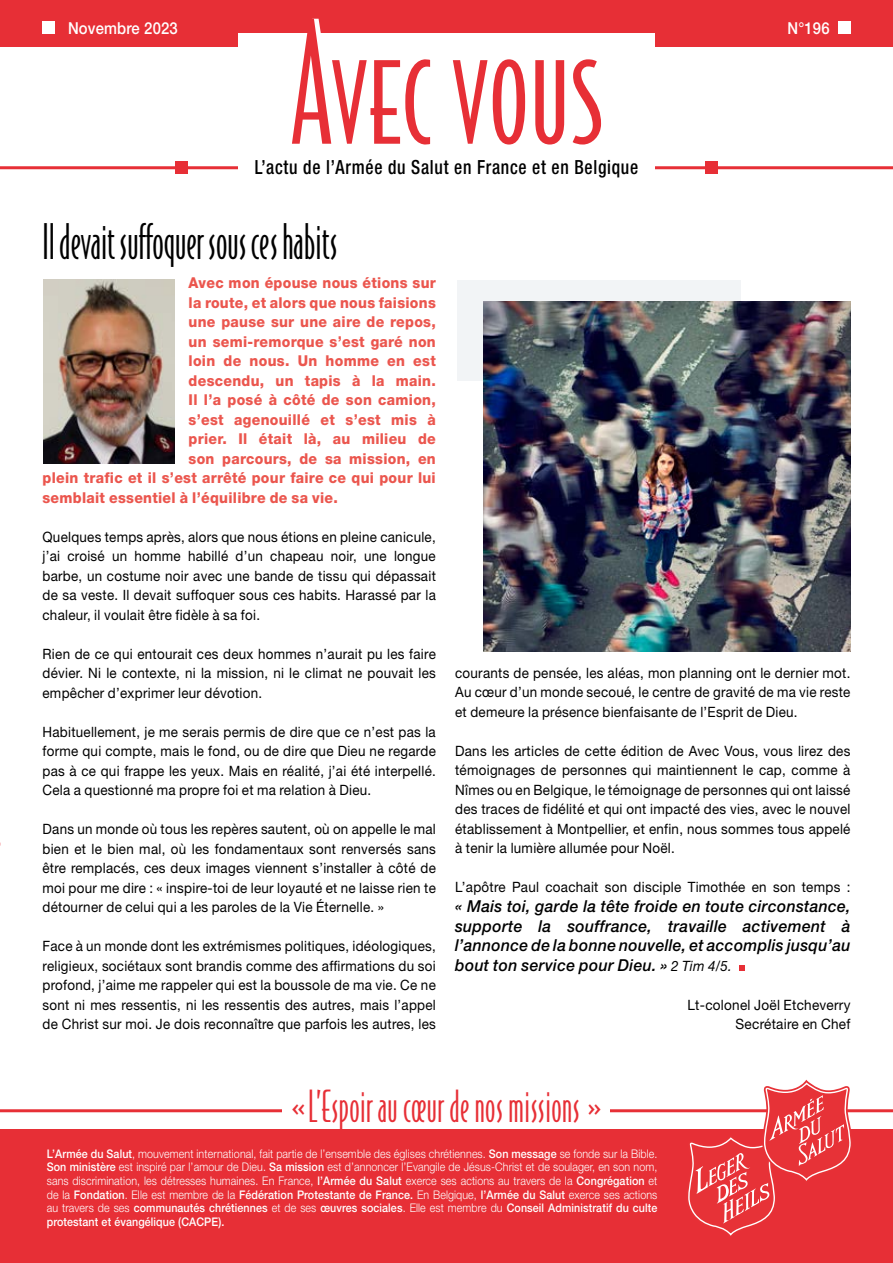
<style>
.page{position:relative;width:893px;height:1263px;background:#fff}
.page>*{position:absolute;margin:0;border:0;box-sizing:border-box;transform-origin:0 0}
.t1{font:46.5px "Bodega Sans Light Oldstyle";color:#000;scale:.9 1}
.t2{font:42px "Bodega Sans Light Oldstyle";letter-spacing:.01em;color:#e72f36;scale:.9 1}
.t3{font:500 condensed 19.5px "Helvetica Neue LT Std";letter-spacing:.04em;color:#000;scale:.9 1}
.t4{font:italic 500 16.5px/19.5px "Helvetica Neue LT Std";letter-spacing:.02em;color:#000;text-align:justify;scale:.95 1}
.t5{font:500 16.5px "Helvetica Neue LT Std";letter-spacing:.01em;color:#fff;scale:.9 1}
.t6{font:800 15px "Helvetica Neue LT Std";letter-spacing:.02em;color:#eb564e;scale:.94 1}
.t7{font:14.25px/19.5px "Helvetica Neue LT Std";letter-spacing:.02em;color:#000;text-align:justify;scale:.94 1}
.t8{font:14.25px/19.5px "Helvetica Neue LT Std";letter-spacing:.02em;color:#000;text-align:right;scale:.95 1}
.t9{font:300 11.85px/13.6px "Helvetica Neue LT Std";letter-spacing:.01em;color:#fff;text-align:justify;scale:.9 1}
.s1{font-weight:400;font-size:14.25px}
.s2{font-weight:500}
</style>
<div class="page">
<div style="left:457px;top:280px;width:283px;height:100px;background:#f2f4f6"></div>
<img style="left:483px;top:301px;width:367px;height:351px">
<svg style="left:739px;top:965px;width:5px;height:6px"></svg>
<img style="left:43px;top:280px;width:132px;height:184px">
<div style="left:0;top:1129px;width:893px;height:134px;background:#e72f36"></div>
<hr style="left:0;top:166px;width:893px;height:3px;background:#e72f36">
<hr style="left:0;top:1109px;width:893px;height:3px;background:#e72f36">
<div style="left:0;top:0;width:893px;height:47px;background:#e72f36"></div>
<div style="left:238px;top:34px;width:417px;height:27px;background:#fff"></div>
<svg style="left:292px;top:19px;width:309px;height:126px"></svg>
<div style="left:43px;top:21px;width:12px;height:13px;background:#fff"></div>
<div style="left:838px;top:21px;width:12px;height:13px;background:#fff"></div>
<div style="left:175px;top:161px;width:12px;height:13px;background:#e72f36"></div>
<div style="left:706px;top:161px;width:12px;height:13px;background:#e72f36"></div>
<div style="left:238px;top:160px;width:417px;height:15px;background:#fff"></div>
<svg style="left:686px;top:1080px;width:166px;height:156px"></svg>
<div style="left:283px;top:1088px;width:327px;height:34px;background:#fff"></div>
<p class="t5" style="left:68px;top:18px;width:123px">Novembre 2023</p>
<h3 class="t3" style="left:255px;top:156px;width:427px">L’actu de l’Armée du Salut en France et en Belgique</h3>
<p class="t5" style="left:788px;top:18px;width:48px">N°196</p>
<h1 class="t1" style="left:43px;top:215px;width:330px">Il devait suffoquer sous ces habits</h1>
<p class="t6" style="left:189px;top:274px;width:265px">Avec mon épouse nous étions sur</p>
<p class="t6" style="left:189px;top:293px;width:264px">la route, et alors que nous faisions</p>
<p class="t6" style="left:189px;top:313px;width:264px">une pause sur une aire de repos,</p>
<p class="t6" style="left:189px;top:332px;width:264px">un semi-remorque s’est garé non</p>
<p class="t6" style="left:189px;top:352px;width:264px">loin de nous. Un homme en est</p>
<p class="t6" style="left:189px;top:371px;width:265px">descendu, un tapis à la main.</p>
<p class="t6" style="left:189px;top:391px;width:265px">Il l’a posé à côté de son camion,</p>
<p class="t6" style="left:189px;top:410px;width:264px">s’est agenouillé et s’est mis à</p>
<p class="t6" style="left:189px;top:430px;width:264px">prier. Il était là, au milieu de</p>
<p class="t6" style="left:189px;top:449px;width:264px">son parcours, de sa mission, en</p>
<p class="t6" style="left:43px;top:469px;width:420px">plein trafic et il s’est arrêté pour faire ce qui pour lui</p>
<p class="t6" style="left:43px;top:488px;width:316px">semblait essentiel à l’équilibre de sa vie.</p>
<p class="t7" style="left:43px;top:526px;width:420px">Quelques temps après, alors que nous étions en pleine canicule, j’ai croisé un homme habillé d’un chapeau noir, une longue barbe, un costume noir avec une bande de tissu qui dépassait de sa veste. Il devait suffoquer sous ces habits. Harassé par la chaleur, il voulait être fidèle à sa foi.</p>
<p class="t7" style="left:43px;top:643px;width:420px">Rien de ce qui entourait ces deux hommes n’aurait pu les faire dévier. Ni le contexte, ni la mission, ni le climat ne pouvait les empêcher d’exprimer leur dévotion.</p>
<p class="t7" style="left:43px;top:721px;width:420px">Habituellement, je me serais permis de dire que ce n’est pas la forme qui compte, mais le fond, ou de dire que Dieu ne regarde pas à ce qui frappe les yeux. Mais en réalité, j’ai été interpellé.<br>Cela a questionné ma propre foi et ma relation à Dieu.</p>
<p class="t7" style="left:43px;top:819px;width:420px">Dans un monde où tous les repères sautent, où on appelle le mal bien et le bien mal, où les fondamentaux sont renversés sans être remplacés, ces deux images viennent s’installer à côté de moi pour me dire : « inspire-toi de leur loyauté et ne laisse rien te détourner de celui qui a les paroles de la Vie Éternelle. »</p>
<p class="t7" style="left:43px;top:936px;width:420px">Face à un monde dont les extrémismes politiques, idéologiques, religieux, sociétaux sont brandis comme des affirmations du soi profond, j’aime me rappeler qui est la boussole de ma vie. Ce ne sont ni mes ressentis, ni les ressentis des autres, mais l’appel de Christ sur moi. Je dois reconnaître que parfois les autres, les</p>
<p class="t7" style="left:455px;top:663px;width:422px">courants de pensée, les aléas, mon planning ont le dernier mot.<br>Au cœur d’un monde secoué, le centre de gravité de ma vie reste et demeure la présence bienfaisante de l’Esprit de Dieu.</p>
<p class="t7" style="left:455px;top:741px;width:422px">Dans les articles de cette édition de Avec Vous, vous lirez des témoignages de personnes qui maintiennent le cap, comme à Nîmes ou en Belgique, le témoignage de personnes qui ont laissé des traces de fidélité et qui ont impacté des vies, avec le nouvel établissement à Montpellier, et enfin, nous sommes tous appelé à tenir la lumière allumée pour Noël.</p>
<p class="t7" style="left:455px;top:877px;width:422px">L’apôtre Paul coachait son disciple Timothée en son temps :</p>
<p class="t4" style="left:455px;top:896px;width:418px">« Mais toi, garde la tête froide en toute circonstance, supporte la souffrance, travaille activement à l’annonce de la bonne nouvelle, et accomplis jusqu’au bout ton service pour Dieu. » <span class="s1">2 Tim 4/5.</span></p>
<p class="t8" style="left:687px;top:994px;width:173px">Lt-colonel Joël Etcheverry<br>Secrétaire en Chef</p>
<h2 class="t2" style="left:291px;top:1083px;width:346px">« L’Espoir au cœur de nos missions »</h2>
<p class="t9" style="left:47px;top:1146px;width:680px"><span class="s2">L’Armée du Salut</span>, mouvement international, fait partie de l’ensemble des églises chrétiennes. <span class="s2">Son message</span> se fonde sur la Bible.<br><span class="s2">Son ministère</span> est inspiré par l’amour de Dieu. <span class="s2">Sa mission</span> est d’annoncer l’Evangile de Jésus-Christ et de soulager, en son nom, sans discrimination, les détresses humaines. En France, <span class="s2">l’Armée du Salut</span> exerce ses actions au travers de la <span class="s2">Congrégation</span> et de la <span class="s2">Fondation</span>. Elle est membre de la <span class="s2">Fédération Protestante de France.</span> En Belgique, <span class="s2">l’Armée du Salut</span> exerce ses actions au travers de ses <span class="s2">communautés chrétiennes</span> et de ses <span class="s2">œuvres sociales</span>. Elle est membre du <span class="s2">Conseil Administratif du culte protestant et évangélique (CACPE).</span></p>
</div>
